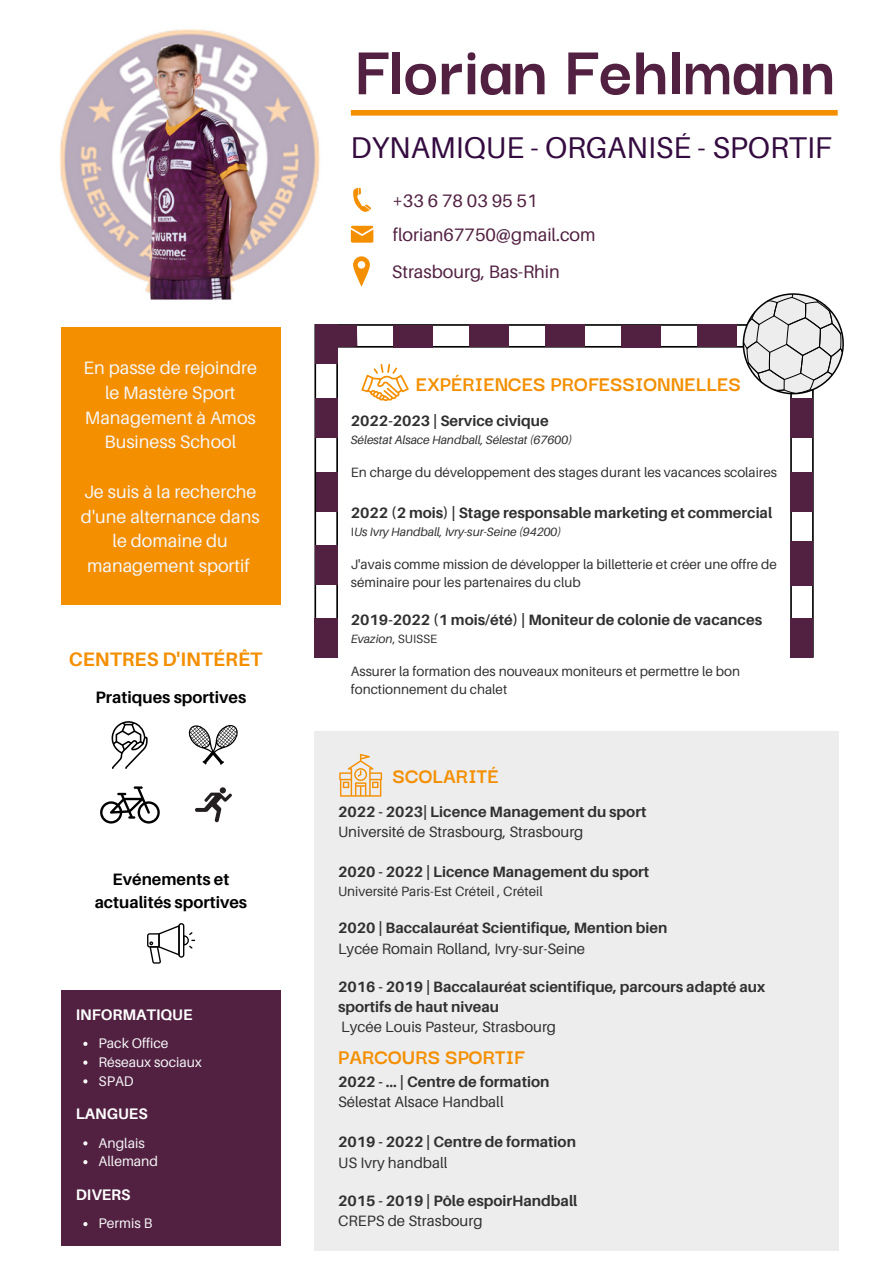
<style>
.page{position:relative;width:894px;height:1264px;background:#fff}
.page>*{position:absolute;margin:0;border:0;box-sizing:border-box;transform-origin:0 0}
.t1{font:700 74.25px "Darker Grotesque";color:#522142}
.t2{font:30px "Aileron";color:#340c40}
.t3{font:700 22.5px "Darker Grotesque";color:#f48f00}
.t4{font:700 19.5px "Aileron";color:#f48f00}
.t5{font:18px/24.8px "Aileron";color:#f6f6f6;text-align:center}
.t6{font:18px/34.3px "Aileron";color:#522142}
.t7{font:700 16.5px/22.5px "Aileron";color:#000;text-align:center}
.t8{font:700 15.3px "Aileron";color:#fff}
.t9{font:700 15px/20.2px "Aileron";color:#303030}
.t10{font:15px "Aileron";color:#303030}
.t11{font:13.95px/18.8px "Aileron";color:#f6f6f6}
.t12{font:13.5px/18px "Aileron";color:#303030}
.t13{font:italic 12px "Aileron";color:#303030}
.s1{font-style:normal}
</style>
<div class="page">
<div style="left:314px;top:731px;width:524px;height:519px;background:#ededed"></div>
<div style="left:61px;top:990px;width:220px;height:256px;background:#522142"></div>
<div style="left:61px;top:327px;width:220px;height:277px;background:#f48f00"></div>
<svg style="left:353px;top:188px;width:18px;height:24px"></svg>
<svg style="left:351px;top:226px;width:22px;height:17px"></svg>
<svg style="left:353px;top:256px;width:17px;height:31px"></svg>
<div style="left:351px;top:110px;width:486px;height:6px;background:#f48f00"></div>
<img style="left:44px;top:19px;width:295px;height:295px;border-radius:50%">
<svg style="left:316px;top:326px;width:495px;height:292px"></svg>
<svg style="left:734px;top:293px;width:110px;height:109px"></svg>
<div style="left:696px;top:326px;width:38px;height:20px;background:#fff"></div>
<svg style="left:339px;top:754px;width:43px;height:42px"></svg>
<svg style="left:111px;top:721px;width:37px;height:48px"></svg>
<svg style="left:188px;top:725px;width:50px;height:40px"></svg>
<svg style="left:100px;top:786px;width:60px;height:37px"></svg>
<svg style="left:195px;top:787px;width:37px;height:35px"></svg>
<svg style="left:147px;top:923px;width:48px;height:40px"></svg>
<svg style="left:361px;top:364px;width:47px;height:37px"></svg>
<div style="left:314px;top:618px;width:24px;height:39px;background:#522142"></div>
<svg style="left:83px;top:1041px;width:4px;height:4px"></svg>
<svg style="left:83px;top:1060px;width:4px;height:4px"></svg>
<svg style="left:83px;top:1079px;width:4px;height:4px"></svg>
<svg style="left:83px;top:1141px;width:4px;height:4px"></svg>
<svg style="left:83px;top:1160px;width:4px;height:4px"></svg>
<svg style="left:83px;top:1222px;width:4px;height:4px"></svg>
<div style="left:315px;top:545px;width:23px;height:40px;background:#522142"></div>
<div style="left:315px;top:472px;width:22px;height:40px;background:#522142"></div>
<div style="left:315px;top:398px;width:22px;height:40px;background:#522142"></div>
<div style="left:315px;top:324px;width:23px;height:40px;background:#522142"></div>
<svg style="left:338px;top:324px;width:19px;height:24px"></svg>
<div style="left:393px;top:325px;width:39px;height:23px;background:#522142"></div>
<div style="left:469px;top:324px;width:39px;height:23px;background:#522142"></div>
<div style="left:545px;top:324px;width:39px;height:23px;background:#522142"></div>
<div style="left:621px;top:325px;width:39px;height:23px;background:#522142"></div>
<div style="left:697px;top:324px;width:39px;height:23px;background:#522142"></div>
<div style="left:790px;top:398px;width:22px;height:40px;background:#522142"></div>
<div style="left:790px;top:472px;width:22px;height:40px;background:#522142"></div>
<div style="left:790px;top:541px;width:22px;height:44px;background:#522142"></div>
<div style="left:790px;top:618px;width:22px;height:39px;background:#522142"></div>
<p class="t5" style="left:84px;top:355px;width:175px">En passe de rejoindre le Mastère Sport<br>Management à Amos<br>Business School</p>
<p class="t5" style="left:81px;top:479px;width:180px">Je suis à la recherche d'une alternance dans le domaine du management sportif</p>
<h3 class="t4" style="left:69px;top:647px;width:195px">CENTRES D'INTÉRÊT</h3>
<p class="t7" style="left:96px;top:685px;width:152px">Pratiques sportives</p>
<p class="t7" style="left:95px;top:868px;width:154px">Evénements et actualités sportives</p>
<p class="t8" style="left:76px;top:1004px;width:118px">INFORMATIQUE</p>
<p class="t11" style="left:99px;top:1033px;width:105px">Pack Office<br>Réseaux sociaux<br>SPAD</p>
<p class="t8" style="left:76px;top:1104px;width:73px">LANGUES</p>
<p class="t11" style="left:99px;top:1132px;width:61px">Anglais<br>Allemand</p>
<p class="t8" style="left:76px;top:1184px;width:56px">DIVERS</p>
<p class="t11" style="left:99px;top:1213px;width:55px">Permis B</p>
<h1 class="t1" style="left:354px;top:16px;width:482px">Florian Fehlmann</h1>
<h2 class="t2" style="left:350px;top:129px;width:483px">DYNAMIQUE - ORGANISÉ - SPORTIF</h2>
<p class="t6" style="left:392px;top:183px;width:204px">+33 6 78 03 95 51 florian67750@gmail.com</p>
<p class="t6" style="left:392px;top:254px;width:169px">Strasbourg, Bas-Rhin</p>
<h3 class="t3" style="left:415px;top:367px;width:326px">EXPÉRIENCES PROFESSIONNELLES</h3>
<p class="t9" style="left:351px;top:410px;width:199px">2022-2023 | Service civique</p>
<p class="t13" style="left:351px;top:432px;width:223px">Sélestat Alsace Handball, Sélestat (67600)</p>
<p class="t12" style="left:351px;top:463px;width:427px">En charge du développement des stages durant les vacances scolaires</p>
<p class="t9" style="left:351px;top:502px;width:423px">2022 (2 mois) | Stage responsable marketing et commercial</p>
<p class="t13" style="left:351px;top:524px;width:212px"><span class="s1">I</span>Us Ivry Handball, Ivry-sur-Seine (94200)</p>
<p class="t12" style="left:351px;top:555px;width:427px">J'avais comme mission de développer la billetterie et créer une offre de séminaire pour les partenaires du club</p>
<p class="t9" style="left:351px;top:609px;width:412px">2019-2022 (1 mois/été) | Moniteur de colonie de vacances</p>
<p class="t13" style="left:351px;top:631px;width:88px">Evazion<span class="s1">, SUISSE</span></p>
<p class="t12" style="left:351px;top:662px;width:390px">Assurer la formation des nouveaux moniteurs et permettre le bon fonctionnement du chalet</p>
<h3 class="t3" style="left:392px;top:759px;width:107px">SCOLARITÉ</h3>
<p class="t9" style="left:338px;top:801px;width:310px">2022 - 2023| Licence Management du sport</p>
<p class="t10" style="left:338px;top:822px;width:247px">Université de Strasbourg, Strasbourg</p>
<p class="t9" style="left:338px;top:861px;width:313px">2020 - 2022 | Licence Management du sport</p>
<p class="t12" style="left:338px;top:882px;width:206px">Université Paris-Est Créteil , Créteil</p>
<p class="t9" style="left:338px;top:917px;width:331px">2020 | Baccalauréat Scientifique, Mention bien</p>
<p class="t10" style="left:338px;top:939px;width:248px">Lycée Romain Rolland, Ivry-sur-Seine</p>
<p class="t9" style="left:338px;top:976px;width:428px">2016 - 2019 | Baccalauréat scientifique, parcours adapté aux sportifs de haut niveau</p>
<p class="t10" style="left:341px;top:1017px;width:216px">Lycée Louis Pasteur, Strasbourg</p>
<h3 class="t3" style="left:338px;top:1040px;width:188px">PARCOURS SPORTIF</h3>
<p class="t9" style="left:338px;top:1070px;width:213px">2022 - ... | Centre de formation</p>
<p class="t10" style="left:338px;top:1092px;width:167px">Sélestat Alsace Handball</p>
<p class="t9" style="left:338px;top:1131px;width:239px">2019 - 2022 | Centre de formation</p>
<p class="t10" style="left:338px;top:1153px;width:111px">US Ivry handball</p>
<p class="t9" style="left:338px;top:1190px;width:241px">2015 - 2019 | Pôle espoirHandball</p>
<p class="t10" style="left:338px;top:1211px;width:146px">CREPS de Strasbourg</p>
</div>
